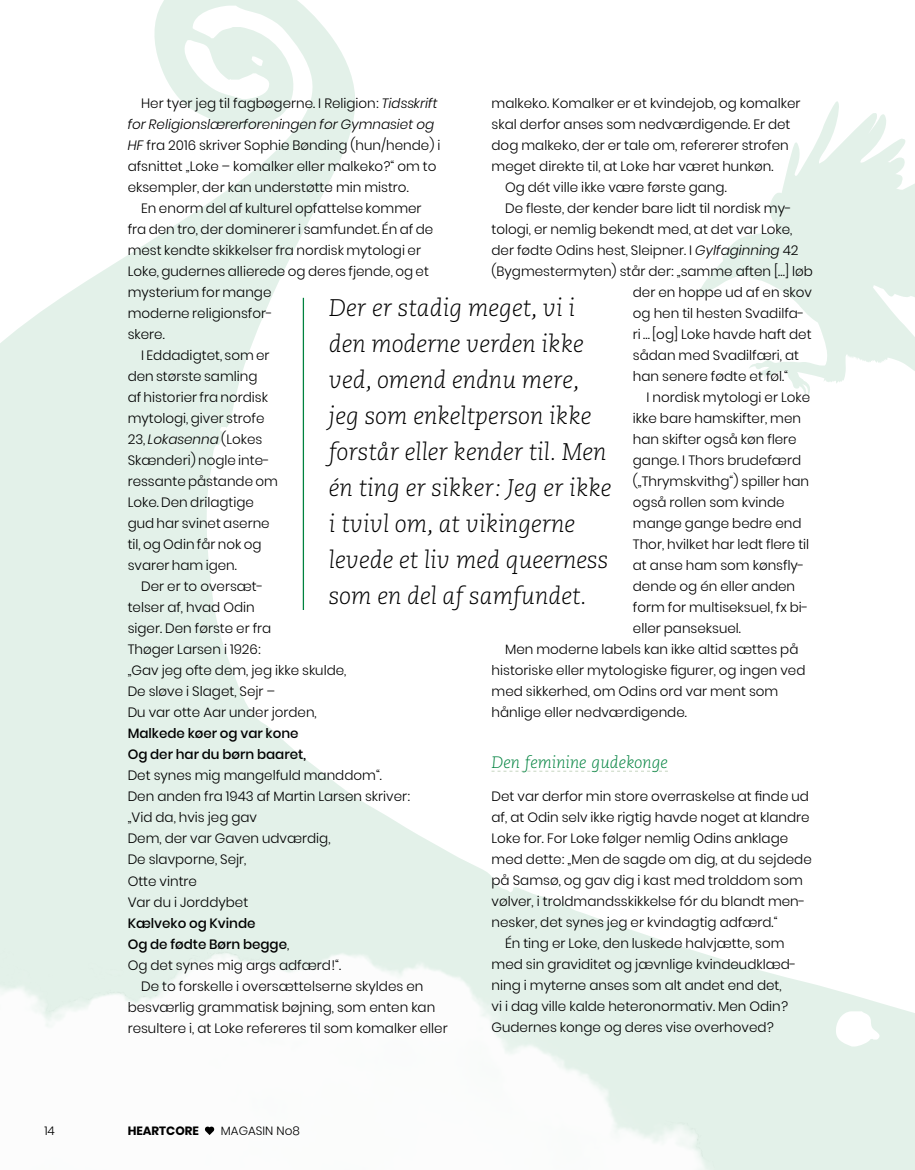
<style>
.page{position:relative;width:915px;height:1170px;background:#fff}
.page>*{position:absolute;margin:0;border:0;box-sizing:border-box;transform-origin:0 0}
.t1{font:italic 300 24px/36px "Caecilia LT Std";color:#000}
.t2{font:italic 300 16.5px "Caecilia LT Std";color:#00823f}
.t3{font:300 13.5px/21px "Poppins";color:#000}
.t4{font:500 13.5px/21px "Poppins";color:#000}
.t5{font:300 12px "Poppins";color:#000}
.t6{font:700 12px "Poppins";color:#000}
.s1{font-style:italic}
.s2{font-weight:300}
</style>
<div class="page">
<svg style="left:0;top:0;width:355px;height:382px"></svg>
<svg style="left:698px;top:101px;width:216px;height:281px"></svg>
<img style="left:0;top:382px;width:837px;height:787px">
<img style="left:715px;top:532px;width:199px;height:637px">
<svg style="left:491px;top:770px;width:176px;height:1px"></svg>
<hr style="left:302px;top:298px;width:2px;height:312px;background:#00823f">
<svg style="left:204px;top:1126px;width:10px;height:8px"></svg>
<p class="t3" style="left:128px;top:93px;width:314px;text-indent:14px">Her tyer jeg til fagbøgerne. I Religion: <span class="s1">Tidsskrift for Religionslærerforeningen for Gymnasiet og HF</span> fra 2016 skriver Sophie Bønding (hun/hende) i afsnittet „Loke – komalker eller malkeko?“ om to eksempler, der kan understøtte min mistro.</p>
<p class="t3" style="left:141px;top:198px;width:282px">En enorm del af kulturel opfattelse kommer</p>
<p class="t3" style="left:128px;top:219px;width:307px">fra den tro, der dominerer i samfundet. Én af de</p>
<p class="t3" style="left:128px;top:240px;width:295px">mest kendte skikkelser fra nordisk mytologi er</p>
<p class="t3" style="left:128px;top:261px;width:303px">Loke, gudernes allierede og deres fjende, og et</p>
<p class="t3" style="left:128px;top:282px;width:145px">mysterium for mange</p>
<p class="t3" style="left:128px;top:303px;width:147px">moderne religionsfor-</p>
<p class="t3" style="left:128px;top:324px;width:39px">skere.</p>
<p class="t3" style="left:141px;top:345px;width:130px">I Eddadigtet, som er</p>
<p class="t3" style="left:128px;top:366px;width:131px">den største samling</p>
<p class="t3" style="left:128px;top:387px;width:142px">af historier fra nordisk</p>
<p class="t3" style="left:128px;top:408px;width:138px">mytologi, giver strofe</p>
<p class="t3" style="left:128px;top:429px;width:136px">23, <span class="s1">Lokasenna</span> (Lokes</p>
<p class="t3" style="left:128px;top:450px;width:144px">Skænderi) nogle inte-</p>
<p class="t3" style="left:128px;top:471px;width:152px">ressante påstande om</p>
<p class="t3" style="left:128px;top:492px;width:128px">Loke. Den drilagtige</p>
<p class="t3" style="left:128px;top:513px;width:143px">gud har svinet aserne</p>
<p class="t3" style="left:128px;top:534px;width:135px">til, og Odin får nok og</p>
<p class="t3" style="left:128px;top:555px;width:111px">svarer ham igen.</p>
<p class="t3" style="left:141px;top:576px;width:124px">Der er to oversæt-</p>
<p class="t3" style="left:128px;top:597px;width:129px">telser af, hvad Odin</p>
<p class="t3" style="left:128px;top:618px;width:145px">siger. Den første er fra</p>
<p class="t3" style="left:128px;top:639px;width:135px">Thøger Larsen i 1926:</p>
<p class="t3" style="left:128px;top:660px;width:220px">„Gav jeg ofte dem, jeg ikke skulde,</p>
<p class="t3" style="left:128px;top:681px;width:149px">De sløve i Slaget, Sejr –</p>
<p class="t3" style="left:128px;top:702px;width:190px">Du var otte Aar under jorden,</p>
<p class="t4" style="left:128px;top:723px;width:180px">Malkede køer og var kone<br>Og der har du børn baaret,</p>
<p class="t3" style="left:128px;top:765px;width:284px">Det synes mig mangelfuld manddom“.<br>Den anden fra 1943 af Martin Larsen skriver: „Vid da, hvis jeg gav<br>Dem, der var Gaven udværdig,<br>De slavporne, Sejr,<br>Otte vintre<br>Var du i Jorddybet</p>
<p class="t4" style="left:128px;top:912px;width:129px">Kælveko og Kvinde</p>
<p class="t4" style="left:128px;top:933px;width:163px">Og de fødte Børn begge<span class="s2">,</span></p>
<p class="t3" style="left:128px;top:954px;width:215px">Og det synes mig args adfærd!“.</p>
<p class="t3" style="left:141px;top:975px;width:283px">De to forskelle i oversættelserne skyldes en</p>
<p class="t3" style="left:128px;top:996px;width:309px">besværlig grammatisk bøjning, som enten kan</p>
<p class="t3" style="left:128px;top:1017px;width:321px">resultere i, at Loke refereres til som komalker eller</p>
<p class="t3" style="left:491px;top:93px;width:310px">malkeko. Komalker er et kvindejob, og komalker</p>
<p class="t3" style="left:491px;top:114px;width:300px">skal derfor anses som nedværdigende. Er det</p>
<p class="t3" style="left:491px;top:135px;width:298px">dog malkeko, der er tale om, refererer strofen</p>
<p class="t3" style="left:491px;top:156px;width:283px">meget direkte til, at Loke har været hunkøn.</p>
<p class="t3" style="left:505px;top:177px;width:223px">Og dét ville ikke være første gang.</p>
<p class="t3" style="left:505px;top:198px;width:288px">De fleste, der kender bare lidt til nordisk my-</p>
<p class="t3" style="left:491px;top:219px;width:302px">tologi, er nemlig bekendt med, at det var Loke,</p>
<p class="t3" style="left:491px;top:240px;width:308px">der fødte Odins hest, Sleipner. I <span class="s1">Gylfaginning</span> 42</p>
<p class="t3" style="left:491px;top:261px;width:323px">(Bygmestermyten) står der: „samme aften […] løb</p>
<p class="t3" style="left:632px;top:282px;width:180px">der en hoppe ud af en skov</p>
<p class="t3" style="left:632px;top:303px;width:173px">og hen til hesten Svadilfa-</p>
<p class="t3" style="left:632px;top:324px;width:180px">ri … [og] Loke havde haft det</p>
<p class="t3" style="left:632px;top:345px;width:167px">sådan med Svadilfæri, at</p>
<p class="t3" style="left:632px;top:366px;width:157px">han senere fødte et føl.“</p>
<p class="t3" style="left:646px;top:387px;width:165px">I nordisk mytologi er Loke</p>
<p class="t3" style="left:632px;top:408px;width:170px">ikke bare hamskifter, men</p>
<p class="t3" style="left:632px;top:429px;width:165px">han skifter også køn flere</p>
<p class="t3" style="left:632px;top:450px;width:170px">gange. I Thors brudefærd</p>
<p class="t3" style="left:632px;top:471px;width:178px">(„Thrymskvithg“) spiller han</p>
<p class="t3" style="left:632px;top:492px;width:153px">også rollen som kvinde</p>
<p class="t3" style="left:632px;top:513px;width:170px">mange gange bedre end</p>
<p class="t3" style="left:632px;top:534px;width:178px">Thor, hvilket har ledt flere til</p>
<p class="t3" style="left:632px;top:555px;width:173px">at anse ham som kønsfly-</p>
<p class="t3" style="left:632px;top:576px;width:164px">dende og én eller anden</p>
<p class="t3" style="left:632px;top:597px;width:177px">form for multiseksuel, fx bi-</p>
<p class="t3" style="left:632px;top:618px;width:110px">eller panseksuel.</p>
<p class="t3" style="left:505px;top:639px;width:295px">Men moderne labels kan ikke altid sættes på</p>
<p class="t3" style="left:491px;top:660px;width:315px">historiske eller mytologiske figurer, og ingen ved</p>
<p class="t3" style="left:491px;top:681px;width:288px">med sikkerhed, om Odins ord var ment som</p>
<p class="t3" style="left:491px;top:702px;width:197px">hånlige eller nedværdigende.</p>
<p class="t2" style="left:491px;top:753px;width:178px">Den feminine gudekonge</p>
<p class="t3" style="left:491px;top:786px;width:319px">Det var derfor min store overraskelse at finde ud</p>
<p class="t3" style="left:491px;top:807px;width:319px">af, at Odin selv ikke rigtig havde noget at klandre</p>
<p class="t3" style="left:491px;top:828px;width:298px">Loke for. For Loke følger nemlig Odins anklage</p>
<p class="t3" style="left:491px;top:849px;width:322px">med dette: „Men de sagde om dig, at du sejdede</p>
<p class="t3" style="left:491px;top:870px;width:313px">på Samsø, og gav dig i kast med trolddom som</p>
<p class="t3" style="left:491px;top:891px;width:315px">vølver, i troldmandsskikkelse fór du blandt men-</p>
<p class="t3" style="left:491px;top:912px;width:287px">nesker, det synes jeg er kvindagtig adfærd.“</p>
<p class="t3" style="left:505px;top:933px;width:281px">Én ting er Loke, den luskede halvjætte, som</p>
<p class="t3" style="left:491px;top:954px;width:306px">med sin graviditet og jævnlige kvindeudklæd-</p>
<p class="t3" style="left:491px;top:975px;width:291px">ning i myterne anses som alt andet end det,</p>
<p class="t3" style="left:491px;top:996px;width:298px">vi i dag ville kalde heteronormativ. Men Odin?</p>
<p class="t3" style="left:491px;top:1017px;width:283px">Gudernes konge og deres vise overhoved?</p>
<h1 class="t1" style="left:329px;top:290px;width:284px">Der er stadig meget, vi i den moderne verden ikke ved, omend endnu mere, jeg som enkeltperson ikke forstår eller kender til. Men én ting er sikker: Jeg er ikke i tvivl om, at vikingerne levede et liv med queerness som en del af samfundet.</h1>
<p class="t5" style="left:44px;top:1123px;width:12px">14</p>
<p class="t6" style="left:128px;top:1123px;width:73px">HEARTCORE</p>
<p class="t5" style="left:221px;top:1123px;width:80px">MAGASIN No8</p>
</div>
